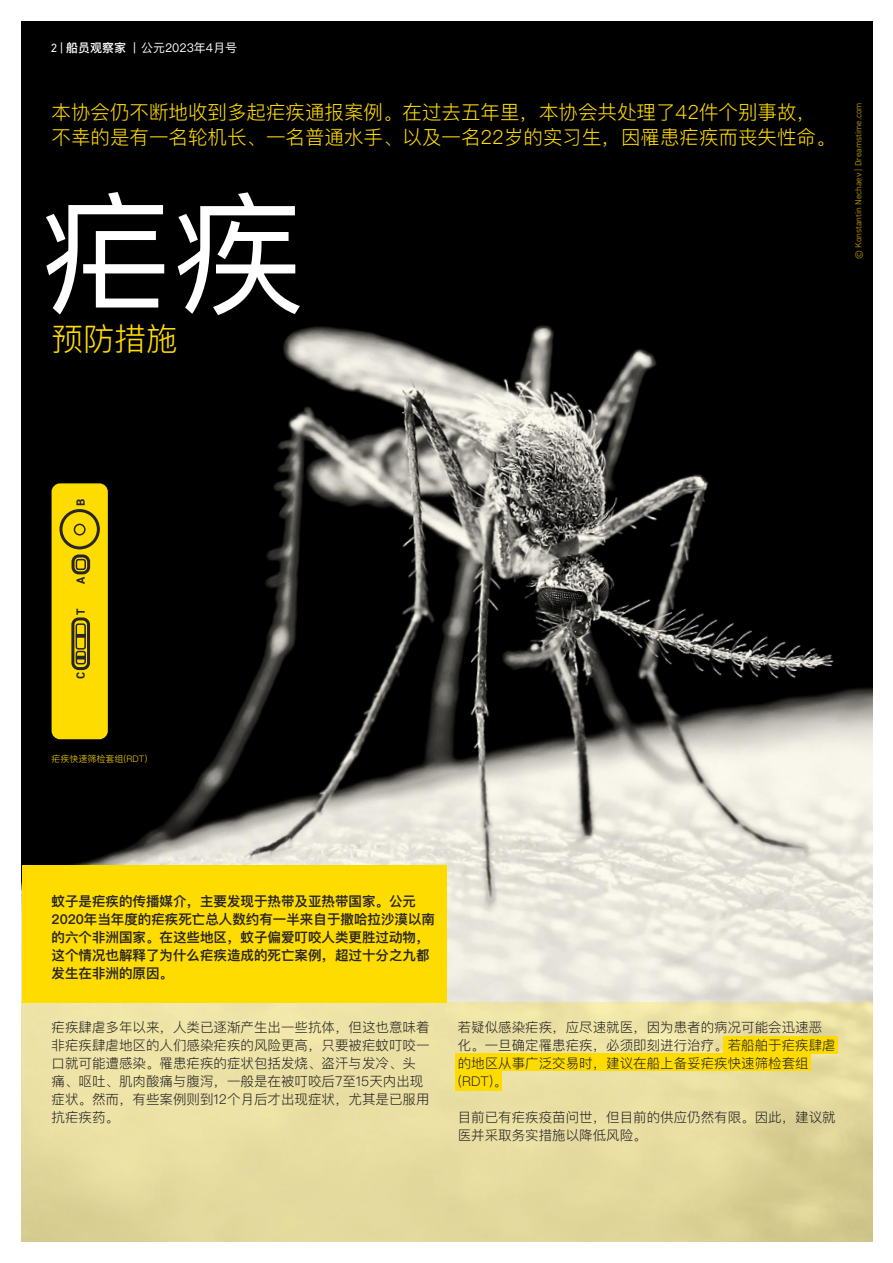
<style>
.page{position:relative;width:893px;height:1263px;background:#fff}
.page>*{position:absolute;margin:0;border:0;box-sizing:border-box;transform-origin:0 0}
.t1{font:132px "Ping Fang SC";color:#fff}
.t2{font:300 31.5px "Ping Fang SC";color:#ffdc00}
.t3{font:300 19.5px/25.5px "Ping Fang SC";color:#ffdc00}
.t4{font:300 13.5px/18px "Ping Fang SC";color:#272526}
.t5{font:600 13.5px/18px "Ping Fang SC";color:#272526}
.t6{font:12px "Ping Fang SC";color:#fff}
.t7{font:700 11.85px "DIN2014";color:#272526}
.t8{font:9px "DIN2014";color:rgb(255 220 0/.6)}
.t9{font:300 9px "Ping Fang SC";color:#ffdc00}
.s1{font-family:"DIN2014"}
.s2{font-weight:500}
</style>
<div class="page">
<img style="left:22px;top:21px;width:850px;height:981px">
<div style="left:22px;top:865px;width:425px;height:137px;background:#ffdc00"></div>
<div style="left:21px;top:1002px;width:851px;height:240px;background:#ffdc00;opacity:.25"></div>
<div style="left:52px;top:483px;width:56px;height:256px;background:#ffdc00;border-radius:9px"></div>
<svg style="left:59px;top:509px;width:41px;height:65px"></svg>
<svg style="left:71px;top:617px;width:19px;height:53px"></svg>
<svg style="left:76px;top:634px;width:10px;height:4px"></svg>
<div style="left:455px;top:1053px;width:356px;height:18px;background:#ffdc00"></div>
<div style="left:724px;top:1036px;width:114px;height:18px;background:#ffdc00"></div>
<div style="left:455px;top:1070px;width:47px;height:20px;background:#ffdc00"></div>
<p class="t6" style="left:51px;top:43px;width:188px"><span class="s1">2 |</span> <span class="s2">船员观察家</span> <span class="s1">|</span> 公元2023年4月号</p>
<p class="t3" style="left:52px;top:101px;width:785px">本协会仍不断地收到多起疟疾通报案例。在过去五年里，本协会共处理了42件个别事故，不幸的是有一名轮机长、一名普通水手、以及一名22岁的实习生，因罹患疟疾而丧失性命。</p>
<p class="t1" style="left:41px;top:202px;width:266px">疟疾</p>
<p class="t2" style="left:52px;top:327px;width:127px">预防措施</p>
<p class="t8" style="left:853px;top:259px;width:158px;rotate:-90deg">© Konstantin Nechaev | Dreamstime.com</p>
<p class="t7" style="left:74px;top:506px;width:9px;rotate:-90deg">B</p>
<p class="t7" style="left:74px;top:584px;width:9px;rotate:-90deg">A</p>
<p class="t7" style="left:74px;top:615px;width:8px;rotate:-90deg">T</p>
<p class="t7" style="left:74px;top:679px;width:9px;rotate:-90deg">C</p>
<p class="t9" style="left:52px;top:755px;width:97px">疟疾快速筛检套组(RDT)</p>
<p class="t5" style="left:52px;top:893px;width:385px">蚊子是疟疾的传播媒介，主要发现于热带及亚热带国家。公元<br>2020年当年度的疟疾死亡总人数约有一半来自于撒哈拉沙漠以南的六个非洲国家。在这些地区，蚊子偏爱叮咬人类更胜过动物，这个情况也解释了为什么疟疾造成的死亡案例，超过十分之九都发生在非洲的原因。</p>
<p class="t4" style="left:52px;top:1019px;width:380px">疟疾肆虐多年以来，人类已逐渐产生出一些抗体，但这也意味着非疟疾肆虐地区的人们感染疟疾的风险更高，只要被疟蚊叮咬一口就可能遭感染。罹患疟疾的症状包括发烧、盗汗与发冷、头痛、呕吐、肌肉酸痛与腹泻，一般是在被叮咬后7至15天内出现症状。然而，有些案例则到12个月后才出现症状，尤其是已服用抗疟疾药。</p>
<p class="t4" style="left:458px;top:1019px;width:379px">若疑似感染疟疾，应尽速就医，因为患者的病况可能会迅速恶化。一旦确定罹患疟疾，必须即刻进行治疗。若船舶于疟疾肆虐的地区从事广泛交易时，建议在船上备妥疟疾快速筛检套组(RDT)。</p>
<p class="t4" style="left:458px;top:1109px;width:379px">目前已有疟疾疫苗问世，但目前的供应仍然有限。因此，建议就医并采取务实措施以降低风险。</p>
</div>
